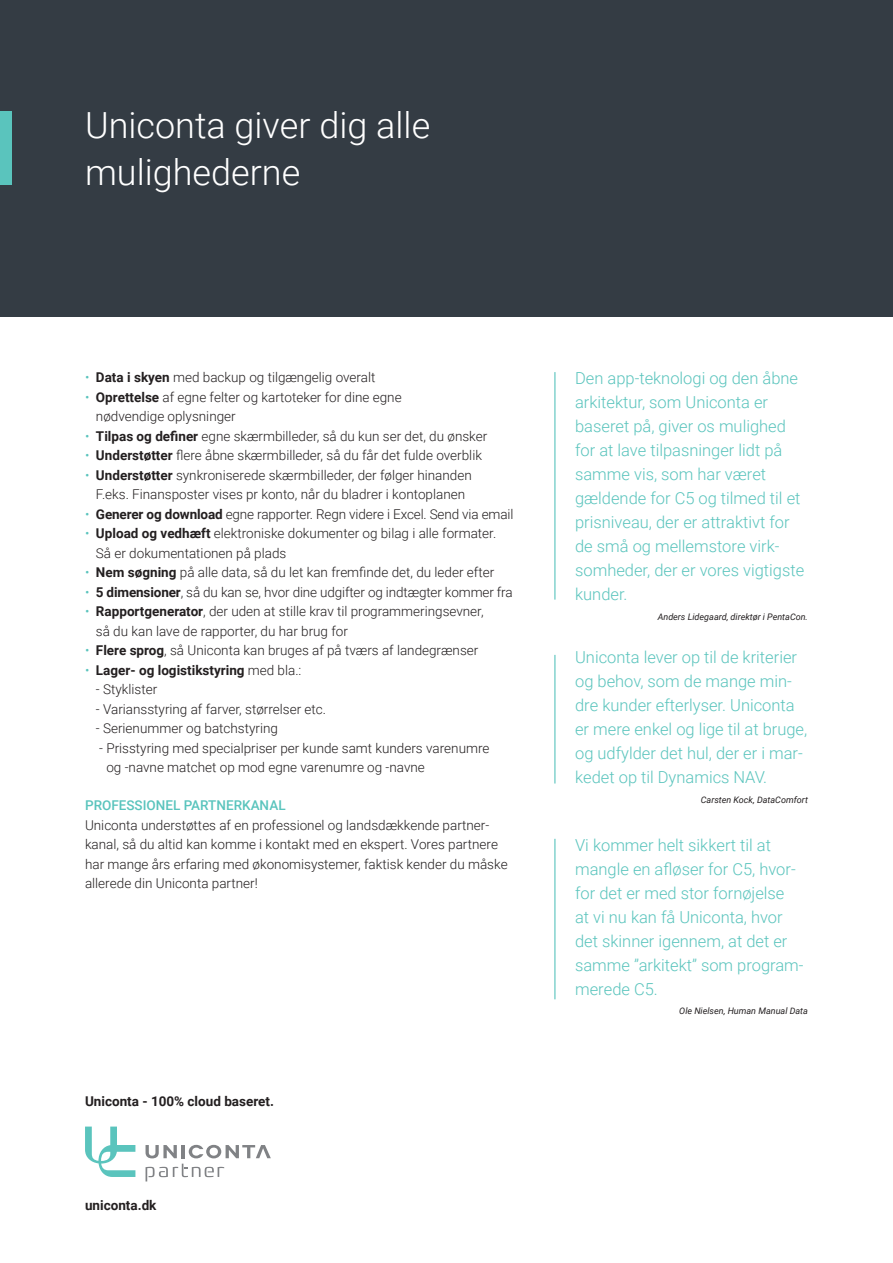
<style>
.page{position:relative;width:893px;height:1263px;background:#fff}
.page>*{position:absolute;margin:0;border:0;box-sizing:border-box;transform-origin:0 0}
.t1{font:300 36px/46.5px "Roboto";color:#fff}
.t2{font:300 16.5px/24px "Roboto";color:#5ac4bd}
.t3{font:300 13.5px/19.5px "Roboto";color:#231f20}
.t4{font:700 13.5px "Roboto";color:#231f20}
.t5{font:500 13.5px "Roboto";color:#5ac4bd}
.t6{font:italic 9px "Roboto";color:#231f20}
.s1{color:#5ac4bd}
.s2{font-weight:700}
.s3{font-weight:300;color:#5ac4bd}
.s4{font-weight:300}
</style>
<div class="page">
<div style="left:0;top:0;width:893px;height:317px;background:#343c44"></div>
<div style="left:0;top:111px;width:11px;height:74px;background:#5ac4bd"></div>
<svg style="left:146px;top:1145px;width:125px;height:13px"></svg>
<svg style="left:85px;top:1126px;width:50px;height:51px"></svg>
<svg style="left:146px;top:1164px;width:78px;height:17px"></svg>
<hr style="left:554px;top:372px;width:1px;height:228px;background:#5ac4bd">
<hr style="left:554px;top:655px;width:1px;height:128px;background:#5ac4bd">
<hr style="left:554px;top:839px;width:1px;height:160px;background:#5ac4bd">
<h1 class="t1" style="left:85px;top:101px;width:347px">Uniconta giver dig alle mulighederne</h1>
<p class="t3" style="left:85px;top:367px;width:292px"><span class="s1">•</span> <span class="s2">Data i skyen</span> med backup og tilgængelig overalt</p>
<p class="t3" style="left:96px;top:387px;width:307px;text-indent:-11px"><span class="s1">•</span> <span class="s2">Oprettelse</span> af egne felter og kartoteker for dine egne nødvendige oplysninger</p>
<p class="t3" style="left:85px;top:426px;width:404px"><span class="s1">•</span> <span class="s2">Tilpas og definer</span> egne skærmbilleder, så du kun ser det, du ønsker</p>
<p class="t3" style="left:85px;top:445px;width:398px"><span class="s1">•</span> <span class="s2">Understøtter</span> flere åbne skærmbilleder, så du får det fulde overblik</p>
<p class="t3" style="left:85px;top:465px;width:388px;text-align:center"><span class="s1">•</span> <span class="s2">Understøtter</span> synkroniserede skærmbilleder, der følger hinanden<br>F.eks. Finansposter vises pr konto, når du bladrer i kontoplanen</p>
<p class="t3" style="left:85px;top:504px;width:430px"><span class="s1">•</span> <span class="s2">Generer og download</span> egne rapporter. Regn videre i Excel. Send via email</p>
<p class="t3" style="left:96px;top:523px;width:402px;text-indent:-11px"><span class="s1">•</span> <span class="s2">Upload og vedhæft</span> elektroniske dokumenter og bilag i alle formater.<br>Så er dokumentationen på plads</p>
<p class="t3" style="left:85px;top:562px;width:411px"><span class="s1">•</span> <span class="s2">Nem søgning</span> på alle data, så du let kan fremfinde det, du leder efter</p>
<p class="t3" style="left:85px;top:582px;width:429px"><span class="s1">•</span> <span class="s2">5 dimensioner</span>, så du kan se, hvor dine udgifter og indtægter kommer fra</p>
<p class="t3" style="left:96px;top:601px;width:389px;text-indent:-11px"><span class="s1">•</span> <span class="s2">Rapportgenerator</span>, der uden at stille krav til programmeringsevner, så du kan lave de rapporter, du har brug for</p>
<p class="t3" style="left:85px;top:640px;width:395px"><span class="s1">•</span> <span class="s2">Flere sprog</span>, så Uniconta kan bruges af på tværs af landegrænser</p>
<p class="t4" style="left:85px;top:660px;width:218px"><span class="s3">•</span> Lager- og logistikstyring <span class="s4">med bla.:</span></p>
<p class="t3" style="left:96px;top:679px;width:63px">- Styklister</p>
<p class="t3" style="left:96px;top:699px;width:232px">- Variansstyring af farver, størrelser etc.</p>
<p class="t3" style="left:96px;top:718px;width:183px">- Serienummer og batchstyring</p>
<p class="t3" style="left:106px;top:738px;width:385px;text-indent:-7px">- Prisstyring med specialpriser per kunde samt kunders varenumre og -navne matchet op mod egne varenumre og -navne</p>
<p class="t5" style="left:85px;top:796px;width:202px">PROFESSIONEL PARTNERKANAL</p>
<p class="t3" style="left:85px;top:815px;width:424px">Uniconta understøttes af en professionel og landsdækkende partner&shy;kanal, så du altid kan komme i kontakt med en ekspert. Vores partnere har mange års erfaring med økonomisystemer, faktisk kender du måske allerede din Uniconta partner!</p>
<p class="t4" style="left:85px;top:1091px;width:191px">Uniconta - 100% cloud baseret.</p>
<p class="t4" style="left:85px;top:1196px;width:73px">uniconta.dk</p>
<p class="t2" style="left:575px;top:366px;width:231px">Den app-teknologi og den åbne arkitektur, som Uniconta er baseret på, giver os mulighed for at lave tilpasninger lidt på samme vis, som har været gældende for C5 og tilmed til et prisniveau, der er attraktivt for de små og mellemstore virk&shy;somheder, der er vores vigtigste kunder.</p>
<p class="t6" style="left:658px;top:610px;width:152px">Anders Lidegaard, direktør i PentaCon.</p>
<p class="t2" style="left:575px;top:645px;width:234px">Uniconta lever op til de kriterier og behov, som de mange min&shy;dre kunder efterlyser. Uniconta er mere enkel og lige til at bruge, og udfylder det hul, der er i mar&shy;kedet op til Dynamics NAV.</p>
<p class="t6" style="left:701px;top:793px;width:109px">Carsten Kock, DataComfort</p>
<p class="t2" style="left:575px;top:832px;width:230px">Vi kommer helt sikkert til at mangle en afløser for C5, hvor&shy;for det er med stor fornøjelse<br>at vi nu kan få Uniconta, hvor det skinner igennem, at det er samme ”arkitekt” som program&shy;merede C5.</p>
<p class="t6" style="left:679px;top:1005px;width:130px">Ole Nielsen, Human Manual Data</p>
</div>
